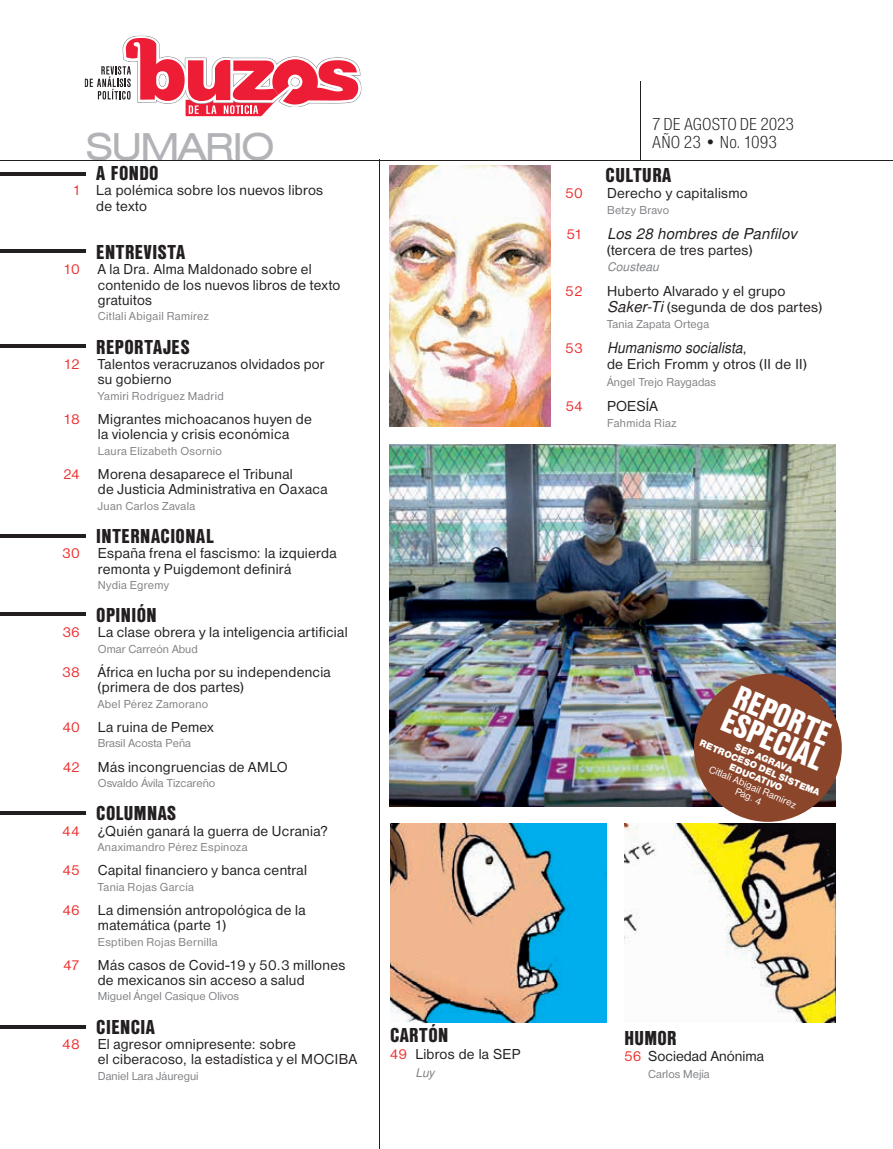
<style>
.page{position:relative;width:893px;height:1149px;background:#fff}
.page>*{position:absolute;margin:0;border:0;box-sizing:border-box;transform-origin:0 0}
.t1{font:39.9px "Nimbus San T Regu Exte";letter-spacing:-.06em;color:#b2b3b7}
.t2{font:34.5px/25.5px "Nimbus Sans DOT Blac Cond";color:#fff}
.t3{font:21px "Nimbus Sans DOT Blac Cond";letter-spacing:.02em;color:#231f20}
.t4{font:18px/18.6px "Nimbus Sans DOT Ligh Cond";color:#231f20}
.t5{font:15px/15.3px "Nimbus Sans DOT";letter-spacing:.02em;color:#231f20}
.t6{font:italic 15px "Nimbus San L";letter-spacing:.01em;color:#231f20}
.t7{font:italic 15px "Nimbus San L";letter-spacing:.01em;color:#231f20;scale:.92 1}
.t8{font:15px "Nimbus Sans DOT";color:#231f20}
.t9{font:15px "Nimbus Sans DOT";letter-spacing:.01em;color:#ee2d2d}
.t10{font:12px "Nimbus Sans DOT";letter-spacing:.02em;color:#808285}
.t11{font:12px "Nimbus Sans DOT";color:#808285}
.t12{font:italic 12px "Nimbus San L";color:#808285}
.t13{font:10.5px "Nimbus Sans DOT";color:#fff}
.t14{font:9.9px/10.4px "Nimbus Sans DOT Blac";color:#fff;text-align:center}
.s1{color:#ee2d2d}
.s2{font-family:"Nimbus San L";font-style:italic}
.s3{font-family:"Nimbus Sans DOT";font-style:normal}
</style>
<div class="page">
<hr style="left:380px;top:159px;width:1px;height:989px;background:#231f20">
<hr style="left:640px;top:82px;width:1px;height:78px;background:#231f20">
<svg style="left:85px;top:35px;width:277px;height:82px"></svg>
<img style="left:391px;top:823px;width:216px;height:198px">
<img style="left:625px;top:823px;width:210px;height:198px">
<hr style="left:0;top:172px;width:85px;height:3px;background:#231f20">
<hr style="left:0;top:249px;width:85px;height:3px;background:#231f20">
<hr style="left:0;top:344px;width:85px;height:3px;background:#231f20">
<hr style="left:0;top:534px;width:85px;height:3px;background:#231f20">
<hr style="left:0;top:612px;width:85px;height:3px;background:#231f20">
<hr style="left:0;top:811px;width:85px;height:3px;background:#231f20">
<hr style="left:0;top:1025px;width:85px;height:3px;background:#231f20">
<img style="left:390px;top:166px;width:160px;height:260px">
<hr style="left:0;top:160px;width:893px;height:1px;background:#231f20">
<img style="left:390px;top:444px;width:445px;height:362px">
<img style="left:684px;top:663px;width:158px;height:168px">
<h1 class="t1" style="left:85px;top:123px;width:191px">SUMARIO</h1>
<h3 class="t3" style="left:96px;top:161px;width:64px">A FONDO</h3>
<p class="t5" style="left:96px;top:183px;width:228px;text-indent:-24px"><span class="s1">1</span> La polémica sobre los nuevos libros de texto</p>
<h3 class="t3" style="left:96px;top:240px;width:91px">ENTREVISTA</h3>
<p class="t5" style="left:98px;top:262px;width:244px;text-indent:-35px"><span class="s1">10</span> A la Dra. Alma Maldonado sobre el contenido de los nuevos libros de texto gratuitos</p>
<p class="t10" style="left:98px;top:309px;width:112px">Citlali Abigail Ramírez</p>
<h3 class="t3" style="left:96px;top:334px;width:95px">REPORTAJES</h3>
<p class="t5" style="left:98px;top:356px;width:228px;text-indent:-34px"><span class="s1">12</span> Talentos veracruzanos olvidados por su gobierno</p>
<p class="t10" style="left:98px;top:389px;width:127px">Yamiri Rodríguez Madrid</p>
<p class="t5" style="left:98px;top:411px;width:216px;text-indent:-35px"><span class="s1">18</span> Migrantes michoacanos huyen de la violencia y crisis económica</p>
<p class="t10" style="left:98px;top:444px;width:126px">Laura Elizabeth Osornio</p>
<p class="t5" style="left:98px;top:466px;width:231px;text-indent:-35px"><span class="s1">24</span> Morena desaparece el Tribunal<br>de Justicia Administrativa en Oaxaca</p>
<p class="t10" style="left:98px;top:498px;width:99px">Juan Carlos Zavala</p>
<h3 class="t3" style="left:96px;top:523px;width:119px">INTERNACIONAL</h3>
<p class="t5" style="left:98px;top:545px;width:240px;text-indent:-36px"><span class="s1">30</span> España frena el fascismo: la izquierda remonta y Puigdemont definirá</p>
<p class="t10" style="left:98px;top:578px;width:73px">Nydia Egremy</p>
<h3 class="t3" style="left:96px;top:603px;width:62px">OPINIÓN</h3>
<p class="t5" style="left:62px;top:624px;width:287px"><span class="s1">36</span> La clase obrera y la inteligencia artificial</p>
<p class="t10" style="left:98px;top:642px;width:102px">Omar Carreón Abud</p>
<p class="t5" style="left:98px;top:664px;width:234px;text-indent:-36px"><span class="s1">38</span> África en lucha por su independencia (primera de dos partes)</p>
<p class="t10" style="left:98px;top:696px;width:112px">Abel Pérez Zamorano</p>
<p class="t5" style="left:62px;top:719px;width:153px"><span class="s1">40</span> La ruina de Pemex</p>
<p class="t10" style="left:98px;top:736px;width:95px">Brasil Acosta Peña</p>
<p class="t5" style="left:63px;top:759px;width:227px"><span class="s1">42</span> Más incongruencias de AMLO</p>
<p class="t10" style="left:98px;top:776px;width:119px">Osvaldo Ávila Tizcareño</p>
<h3 class="t3" style="left:96px;top:801px;width:81px">COLUMNAS</h3>
<p class="t5" style="left:62px;top:822px;width:267px"><span class="s1">44</span> ¿Quién ganará la guerra de Ucrania?</p>
<p class="t10" style="left:98px;top:840px;width:151px">Anaximandro Pérez Espinoza</p>
<p class="t5" style="left:62px;top:862px;width:246px"><span class="s1">45</span> Capital financiero y banca central</p>
<p class="t10" style="left:98px;top:879px;width:98px">Tania Rojas García</p>
<p class="t5" style="left:98px;top:902px;width:209px;text-indent:-35px"><span class="s1">46</span> La dimensión antropológica de la matemática (parte 1)</p>
<p class="t10" style="left:98px;top:934px;width:121px">Esptiben Rojas Bernilla</p>
<p class="t5" style="left:63px;top:957px;width:283px;text-align:center"><span class="s1">47</span> Más casos de Covid-19 y 50.3 millones de mexicanos sin acceso a salud</p>
<p class="t10" style="left:98px;top:989px;width:143px">Miguel Ángel Casique Olivos</p>
<h3 class="t3" style="left:96px;top:1014px;width:60px">CIENCIA</h3>
<p class="t5" style="left:98px;top:1036px;width:261px;text-indent:-35px"><span class="s1">48</span> El agresor omnipresente: sobre<br>el ciberacoso, la estadística y el MOCIBA</p>
<p class="t10" style="left:98px;top:1068px;width:102px">Daniel Lara Jáuregui</p>
<h3 class="t3" style="left:390px;top:1022px;width:60px">CARTÓN</h3>
<p class="t5" style="left:390px;top:1045px;width:132px"><span class="s1">49</span> Libros de la SEP</p>
<p class="t12" style="left:415px;top:1063px;width:21px">Luy</p>
<p class="t4" style="left:652px;top:114px;width:143px">7 DE AGOSTO DE 2023<br>AÑO 23 • No. 1093</p>
<h3 class="t3" style="left:605px;top:163px;width:67px">CULTURA</h3>
<p class="t9" style="left:565px;top:184px;width:19px">50</p>
<p class="t5" style="left:607px;top:185px;width:142px">Derecho y capitalismo</p>
<p class="t10" style="left:607px;top:203px;width:64px">Betzy Bravo</p>
<p class="t9" style="left:566px;top:225px;width:18px">51</p>
<p class="t6" style="left:607px;top:223px;width:191px">Los 28 hombres de Panfilov</p>
<p class="t5" style="left:607px;top:242px;width:147px">(tercera de tres partes)</p>
<p class="t12" style="left:607px;top:258px;width:53px">Cousteau</p>
<p class="t9" style="left:565px;top:283px;width:19px">52</p>
<p class="t5" style="left:607px;top:283px;width:216px;line-height:16px">Huberto Alvarado y el grupo<br><span class="s2">Saker-Ti</span> (segunda de dos partes)</p>
<p class="t10" style="left:607px;top:317px;width:104px">Tania Zapata Ortega</p>
<p class="t9" style="left:565px;top:340px;width:19px">53</p>
<p class="t7" style="left:607px;top:337px;width:154px">Humanismo socialista<span class="s3">,</span></p>
<p class="t5" style="left:607px;top:357px;width:201px">de Erich Fromm y otros (II de II)</p>
<p class="t10" style="left:607px;top:375px;width:110px">Ángel Trejo Raygadas</p>
<p class="t9" style="left:565px;top:397px;width:19px">54</p>
<p class="t5" style="left:607px;top:398px;width:52px">POESÍA</p>
<p class="t10" style="left:607px;top:416px;width:71px">Fahmida Riaz</p>
<h2 class="t2" style="left:738px;top:683px;width:109px;rotate:23deg">REPORTE<br>ESPECIAL</h2>
<p class="t14" style="left:706px;top:727px;width:131px;rotate:23deg">SEP AGRAVA<br>RETROCESO DEL SISTEMA</p>
<p class="t14" style="left:732px;top:761px;width:58px;rotate:23deg">EDUCATIVO</p>
<p class="t13" style="left:738px;top:785px;width:30px;rotate:23deg">Pág. 4</p>
<p class="t13" style="left:712px;top:762px;width:95px;rotate:23deg">Citlali Abigail Ramírez</p>
<h3 class="t3" style="left:624px;top:1025px;width:54px">HUMOR</h3>
<p class="t8" style="left:624px;top:1047px;width:141px"><span class="s1">56</span> Sociedad Anónima</p>
<p class="t11" style="left:648px;top:1066px;width:63px">Carlos Mejía</p>
</div>
